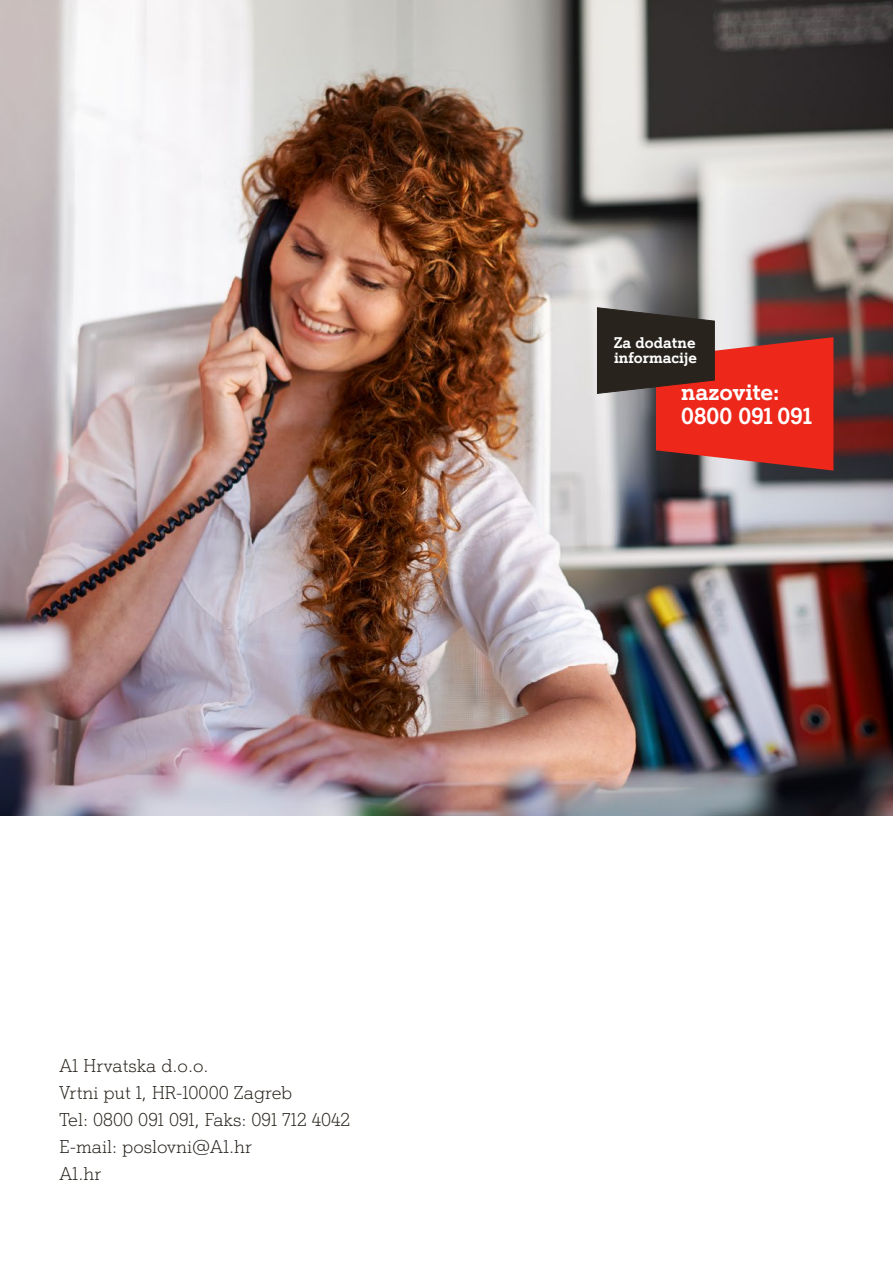
<style>
.page{position:relative;width:893px;height:1263px;background:#fff}
.page>*{position:absolute;margin:0;border:0;box-sizing:border-box;transform-origin:0 0}
.t1{font:700 22.5px/24px "A1 Serif";color:#fff}
.t2{font:300 18px/27px "A1 Serif";color:#28231d}
.t3{font:700 15px/15px "A1 Serif";color:#fff}
</style>
<div class="page">
<img style="left:0;top:0;width:893px;height:816px">
<svg style="left:597px;top:307px;width:236px;height:164px;background:#a5413b"></svg>
<p class="t2" style="left:60px;top:1052px;width:292px">A1 Hrvatska d.o.o.<br>Vrtni put 1, HR-10000 Zagreb<br>Tel: 0800 091 091, Faks: 091 712 4042<br>E-mail: poslovni@A1.hr<br>A1.hr</p>
<p class="t3" style="left:614px;top:335px;width:84px">Za dodatne informacije</p>
<p class="t1" style="left:681px;top:380px;width:132px">nazovite:<br>0800 091 091</p>
</div>
